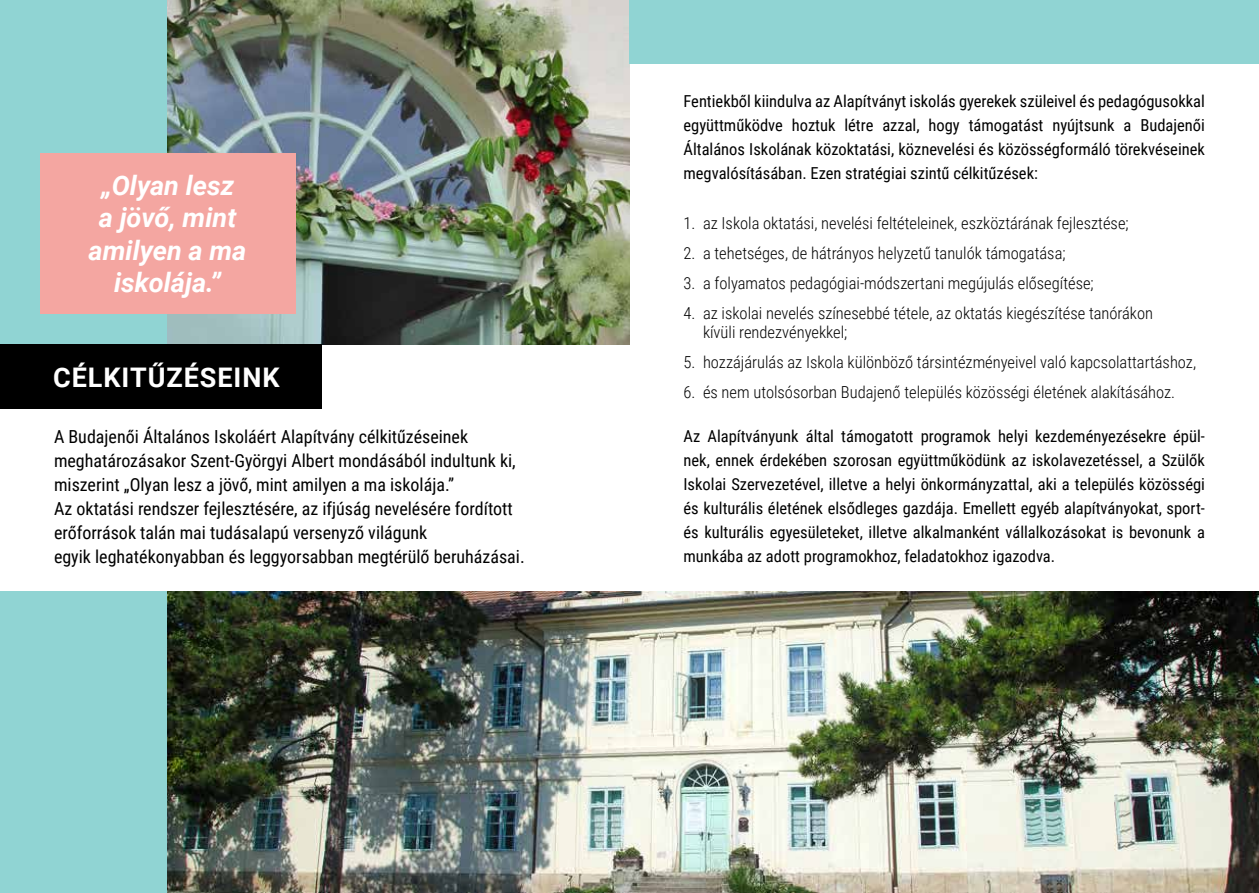
<style>
.page{position:relative;width:1259px;height:893px;background:#fff}
.page>*{position:absolute;margin:0;border:0;box-sizing:border-box;transform-origin:0 0}
.t1{font:italic 700 27px/32.4px "Roboto";color:#fff;text-align:center}
.t2{font:700 27px "Roboto";letter-spacing:.035em;color:#fff}
.t3{font:18px/24px "Roboto Condensed";color:#000}
.t4{font:16.5px/24px "Roboto Condensed";color:#000;text-align:justify}
.t5{font:300 16.5px/19.5px "Roboto Condensed";color:#000}
</style>
<div class="page">
<div style="left:0;top:591px;width:1259px;height:302px;background:#90d4d3"></div>
<img style="left:167px;top:0;width:462px;height:344px">
<img style="left:167px;top:592px;width:1092px;height:301px">
<div style="left:0;top:0;width:167px;height:344px;background:#90d4d3"></div>
<div style="left:629px;top:0;width:630px;height:64px;background:#90d4d3"></div>
<div style="left:40px;top:153px;width:255px;height:161px;background:#f4a6a1"></div>
<div style="left:0;top:344px;width:321px;height:65px;background:#000"></div>
<h1 class="t1" style="left:89px;top:168px;width:159px">„Olyan lesz<br>a jövő, mint amilyen a ma iskolája.”</h1>
<h1 class="t2" style="left:53px;top:358px;width:228px">CÉLKITŰZÉSEINK</h1>
<p class="t3" style="left:54px;top:424px;width:472px">A Budajenői Általános Iskoláért Alapítvány célkitűzéseinek meghatározásakor Szent-Györgyi Albert mondásából indultunk ki, miszerint „Olyan lesz a jövő, mint amilyen a ma iskolája.”<br>Az oktatási rendszer fejlesztésére, az ifjúság nevelésére fordított erőforrások talán mai tudásalapú versenyző világunk<br>egyik leghatékonyabban és leggyorsabban megtérülő beruházásai.</p>
<p class="t4" style="left:683px;top:89px;width:523px">Fentiekből kiindulva az Alapítványt iskolás gyerekek szüleivel és pedagógusokkal együttműködve hoztuk létre azzal, hogy támogatást nyújtsunk a Budajenői Általános Iskolának közoktatási, köznevelési és közösségformáló törekvéseinek megvalósításában. Ezen stratégiai szintű célkitűzések:</p>
<p class="t5" style="left:683px;top:213px;width:446px">1. az Iskola oktatási, nevelési feltételeinek, eszköztárának fejlesztése;</p>
<p class="t5" style="left:683px;top:243px;width:383px">2. a tehetséges, de hátrányos helyzetű tanulók támogatása;</p>
<p class="t5" style="left:683px;top:273px;width:412px">3. a folyamatos pedagógiai-módszertani megújulás elősegítése;</p>
<p class="t5" style="left:703px;top:303px;width:452px;text-indent:-19px">4. az iskolai nevelés színesebbé tétele, az oktatás kiegészítése tanórákon kívüli rendezvényekkel;</p>
<p class="t5" style="left:683px;top:352px;width:514px">5. hozzájárulás az Iskola különböző társintézményeivel való kapcsolattartáshoz,</p>
<p class="t5" style="left:683px;top:382px;width:493px">6. és nem utolsósorban Budajenő település közösségi életének alakításához.</p>
<p class="t4" style="left:683px;top:424px;width:523px">Az Alapítványunk által támogatott programok helyi kezdeményezésekre épül&shy;nek, ennek érdekében szorosan együttműködünk az iskolavezetéssel, a Szülők Iskolai Szervezetével, illetve a helyi önkormányzattal, aki a település közösségi és kulturális életének elsődleges gazdája. Emellett egyéb alapítványokat, sport&shy;és kulturális egyesületeket, illetve alkalmanként vállalkozásokat is bevonunk a munkába az adott programokhoz, feladatokhoz igazodva.</p>
</div>
